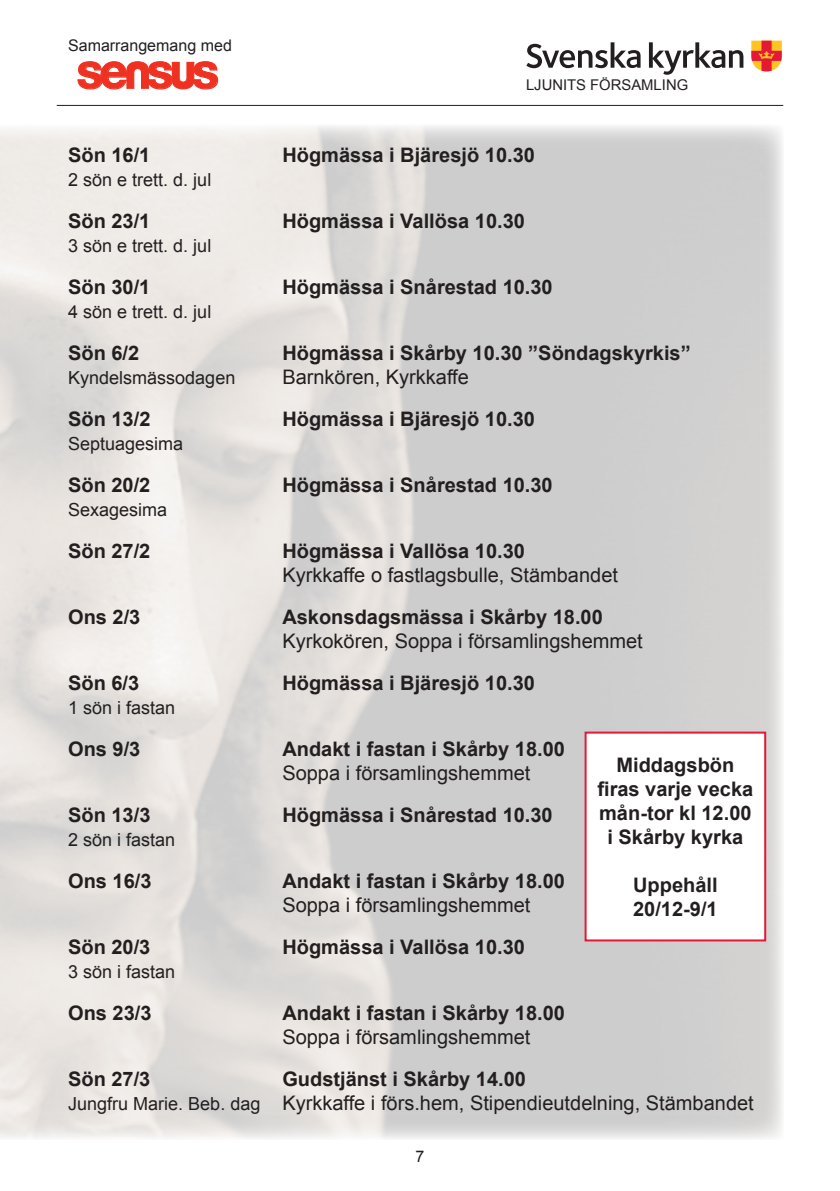
<style>
.page{position:relative;width:840px;height:1191px;background:#fff}
.page>*{position:absolute;margin:0;border:0;box-sizing:border-box;transform-origin:0 0}
.t1{font:700 49.8px "Helvetica Neue";color:#ef3122}
.t2{font:700 20px/24px "Arial";color:#231f20;text-align:center}
.t3{font:20px/24px "Arial";color:#231f20}
.t4{font:18px "Arial";color:#231f20}
.t5{font:16px "Arial";color:#231f20}
.t6{font:14.8px "Arial";color:#231f20}
.s1{font-family:"Bauhaus";font-weight:600;font-size:53.2px}
.s2{font-weight:700}
.s3{font-size:18px}
</style>
<div class="page">
<img style="left:0;top:126px;width:782px;height:1013px">
<hr style="left:57px;top:105px;width:725px;height:1px;background:#231f20">
<svg style="left:526px;top:42px;width:114px;height:26px"></svg>
<svg style="left:648px;top:42px;width:95px;height:33px"></svg>
<svg style="left:751px;top:41px;width:30px;height:30px"></svg>
<div style="left:585px;top:732px;width:179px;height:208px;background:#fff"></div>
<div style="left:584px;top:731px;width:181px;height:210px;border:2px solid #e51836"></div>
<p class="t5" style="left:68px;top:35px;width:165px">Samarrangemang med</p>
<h1 class="t1" style="left:77px;top:40px;width:144px">se<span class="s1">n</span>s<span class="s1">u</span>s</h1>
<p class="t6" style="left:525px;top:75px;width:164px">LJUNITS FÖRSAMLING</p>
<p class="t2" style="left:68px;top:144px;width:84px">Sön 16/1</p>
<p class="t2" style="left:282px;top:144px;width:254px">Högmässa i Bjäresjö 10.30</p>
<p class="t4" style="left:68px;top:168px;width:145px">2 sön e trett. d. jul</p>
<p class="t2" style="left:68px;top:210px;width:84px">Sön 23/1</p>
<p class="t2" style="left:282px;top:210px;width:244px">Högmässa i Vallösa 10.30</p>
<p class="t4" style="left:68px;top:234px;width:145px">3 sön e trett. d. jul</p>
<p class="t2" style="left:68px;top:276px;width:84px">Sön 30/1</p>
<p class="t2" style="left:282px;top:276px;width:272px">Högmässa i Snårestad 10.30</p>
<p class="t4" style="left:68px;top:300px;width:145px">4 sön e trett. d. jul</p>
<p class="t2" style="left:68px;top:342px;width:73px">Sön 6/2</p>
<p class="t2" style="left:282px;top:342px;width:409px">Högmässa i Skårby 10.30 ”Söndagskyrkis”</p>
<p class="t4" style="left:68px;top:366px;width:169px">Kyndelsmässodagen</p>
<p class="t3" style="left:282px;top:365px;width:188px">Barnkören, Kyrkkaffe</p>
<p class="t2" style="left:68px;top:408px;width:84px">Sön 13/2</p>
<p class="t2" style="left:282px;top:408px;width:254px">Högmässa i Bjäresjö 10.30</p>
<p class="t4" style="left:68px;top:432px;width:117px">Septuagesima</p>
<p class="t2" style="left:68px;top:474px;width:84px">Sön 20/2</p>
<p class="t2" style="left:282px;top:474px;width:272px">Högmässa i Snårestad 10.30</p>
<p class="t4" style="left:68px;top:498px;width:101px">Sexagesima</p>
<p class="t2" style="left:68px;top:540px;width:84px">Sön 27/2</p>
<p class="t2" style="left:282px;top:540px;width:244px">Högmässa i Vallösa 10.30</p>
<p class="t3" style="left:282px;top:563px;width:337px">Kyrkkaffe o fastlagsbulle, Stämbandet</p>
<p class="t2" style="left:68px;top:606px;width:74px">Ons 2/3</p>
<p class="t2" style="left:282px;top:606px;width:322px">Askonsdagsmässa i Skårby 18.00</p>
<p class="t3" style="left:282px;top:629px;width:362px">Kyrkokören, Soppa i församlingshemmet</p>
<p class="t2" style="left:68px;top:672px;width:73px">Sön 6/3</p>
<p class="t2" style="left:282px;top:672px;width:254px">Högmässa i Bjäresjö 10.30</p>
<p class="t4" style="left:68px;top:696px;width:109px">1 sön i fastan</p>
<p class="t2" style="left:68px;top:738px;width:74px">Ons 9/3</p>
<p class="t2" style="left:282px;top:738px;width:284px">Andakt i fastan i Skårby 18.00</p>
<p class="t3" style="left:282px;top:761px;width:249px">Soppa i församlingshemmet</p>
<p class="t2" style="left:68px;top:804px;width:84px">Sön 13/3</p>
<p class="t2" style="left:282px;top:804px;width:272px">Högmässa i Snårestad 10.30</p>
<p class="t4" style="left:68px;top:828px;width:109px">2 sön i fastan</p>
<p class="t2" style="left:68px;top:870px;width:85px">Ons 16/3</p>
<p class="t2" style="left:282px;top:870px;width:284px">Andakt i fastan i Skårby 18.00</p>
<p class="t3" style="left:282px;top:893px;width:249px">Soppa i församlingshemmet</p>
<p class="t2" style="left:68px;top:936px;width:84px">Sön 20/3</p>
<p class="t2" style="left:282px;top:936px;width:244px">Högmässa i Vallösa 10.30</p>
<p class="t4" style="left:68px;top:960px;width:109px">3 sön i fastan</p>
<p class="t2" style="left:68px;top:1002px;width:85px">Ons 23/3</p>
<p class="t2" style="left:282px;top:1002px;width:284px">Andakt i fastan i Skårby 18.00</p>
<p class="t3" style="left:282px;top:1025px;width:249px">Soppa i församlingshemmet</p>
<p class="t2" style="left:68px;top:1068px;width:84px">Sön 27/3</p>
<p class="t2" style="left:597px;top:753px;width:157px">Middagsbön firas varje vecka mån-tor kl 12.00 i Skårby kyrka</p>
<p class="t2" style="left:632px;top:873px;width:86px;text-align:left">Uppehåll<br>20/12-9/1</p>
<p class="t3" style="left:68px;top:1067px;width:686px;text-indent:214px"><span class="s2">Gudstjänst i Skårby 14.00<br></span><span class="s3">Jungfru Marie. Beb. dag</span> Kyrkkaffe i förs.hem, Stipendieutdelning, Stämbandet</p>
<p class="t5" style="left:415px;top:1146px;width:10px">7</p>
</div>
